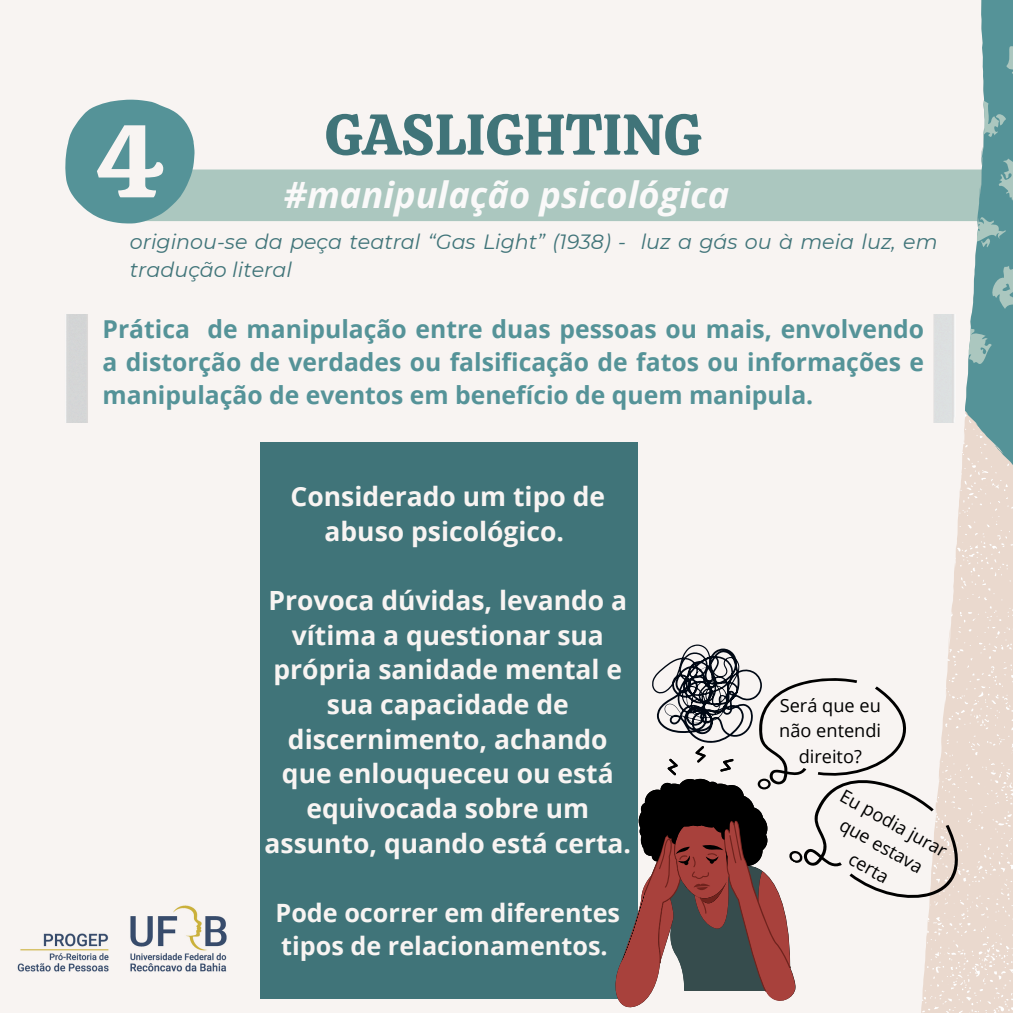
<style>
.page{position:relative;width:1013px;height:1013px;background:#fff}
.page>*{position:absolute;margin:0;border:0;box-sizing:border-box;transform-origin:0 0}
.t1{font:103.12px "Calistoga";color:#f8f4f2}
.t2{font:57.5px "Calistoga";color:#407479}
.t3{font:italic 700 36.25px "Open Sans";color:#faf9f9}
.t4{font:700 26.5px/34.8px "Open Sans";color:#f8f4f2;text-align:center}
.t5{font:700 25.25px/32.8px "Open Sans";color:#f8f4f2}
.t6{font:700 24.75px/32.8px "Open Sans";color:#559398;text-align:justify}
.t7{font:italic 20.62px/28px "Montserrat";color:#407479}
.t8{font:18.25px/25.4px "Open Sans";color:#000;text-align:center}
</style>
<div class="page">
<div style="left:0;top:0;width:1012px;height:1012px;background:#f8f4f2"></div>
<div style="left:135px;top:169px;width:877px;height:52px;background:#abc7bf"></div>
<svg style="left:910px;top:0;width:102px;height:1012px"></svg>
<div style="left:260px;top:442px;width:377px;height:556px;background:#407479"></div>
<img style="left:17px;top:905px;width:210px;height:67px">
<svg style="left:610px;top:644px;width:366px;height:368px"></svg>
<svg style="left:65px;top:100px;width:129px;height:123px"></svg>
<img style="left:66px;top:314px;width:889px;height:108px">
<h3 class="t1" style="left:96px;top:94px;width:70px">4</h3>
<h3 class="t2" style="left:325px;top:97px;width:379px">GASLIGHTING</h3>
<p class="t3" style="left:284px;top:170px;width:447px">#manipulação psicológica</p>
<p class="t7" style="left:130px;top:227px;width:809px">originou-se da peça teatral “Gas Light” (1938) - luz a gás ou à meia luz, em tradução literal</p>
<h3 class="t6" style="left:103px;top:312px;width:823px">Prática de manipulação entre duas pessoas ou mais, envolvendo a distorção de verdades ou falsificação de fatos ou informações e manipulação de eventos em benefício de quem manipula.</h3>
<p class="t4" style="left:290px;top:478px;width:316px">Considerado um tipo de abuso psicológico.</p>
<p class="t4" style="left:264px;top:582px;width:368px">Provoca dúvidas, levando a vítima a questionar sua própria sanidade mental e sua capacidade de discernimento, achando que enlouqueceu ou está equivocada sobre um assunto, quando está certa.</p>
<h1 class="t5" style="left:275px;top:896px;width:346px">Pode ocorrer em diferentes tipos de relacionamentos.</h1>
<h2 class="t8" style="left:779px;top:692px;width:103px">Será que eu não entendi direito?</h2>
<h4 class="t8" style="left:848px;top:782px;width:121px;rotate:29deg">Eu podia jurar que estava certa</h4>
</div>
